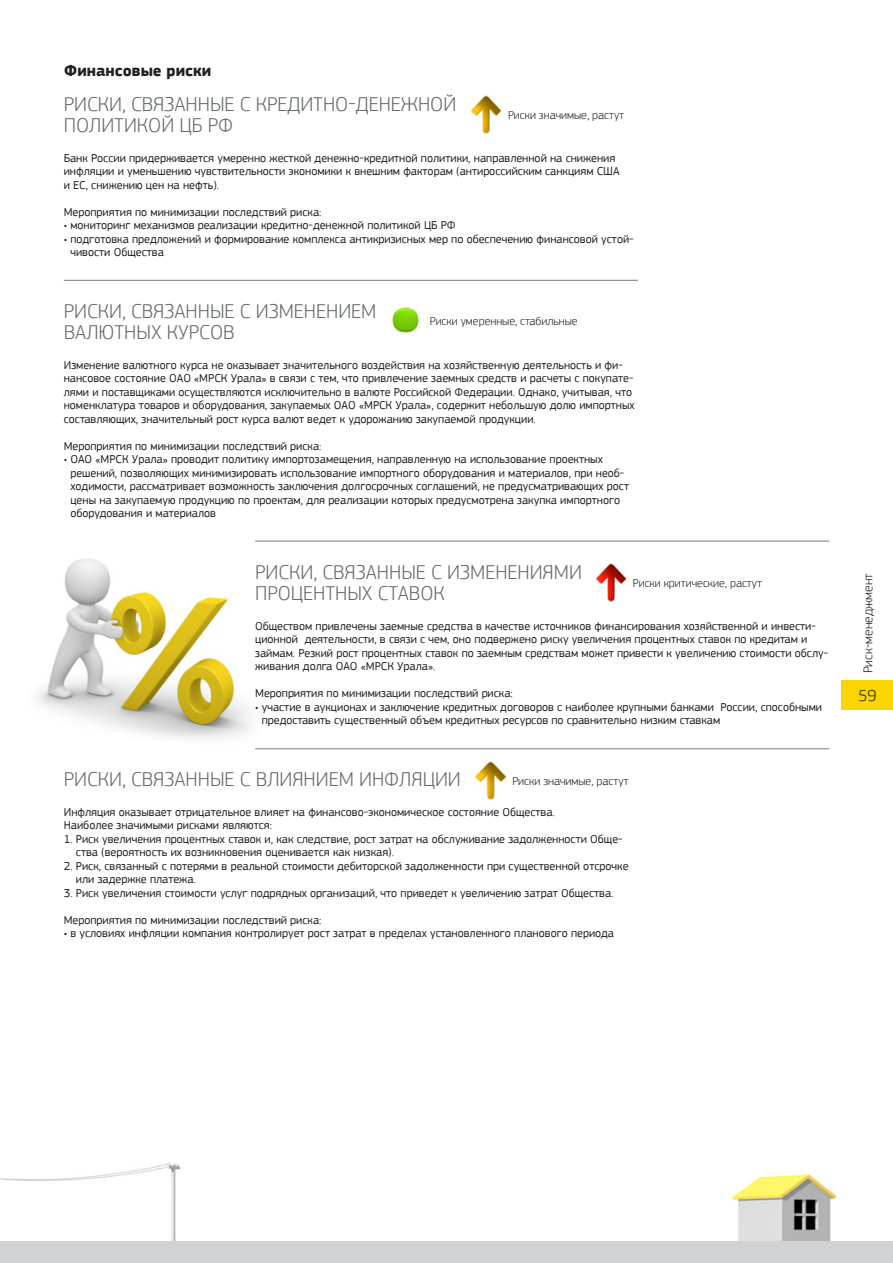
<style>
.page{position:relative;width:893px;height:1263px;background:#fff}
.page>*{position:absolute;margin:0;border:0;box-sizing:border-box;transform-origin:0 0}
.t1{font:300 21px/21px "PF Square Sans Pro";color:#626968}
.t2{font:700 16.5px "PF Square Sans Pro";color:#20221d}
.t3{font:300 16.5px "PF Square Sans Pro";color:#20221d}
.t4{font:300 13.5px "PF Square Sans Pro";color:#20221d}
.t5{font:12px/13.5px "PF Square Sans Pro";color:#20221d}
.t6{font:300 12px "PF Square Sans Pro";color:#20221d}
</style>
<div class="page">
<img style="left:0;top:1162px;width:845px;height:80px">
<div style="left:0;top:1242px;width:893px;height:21px;background:#cfd3d4"></div>
<img style="left:37px;top:559px;width:244px;height:191px">
<div style="left:842px;top:680px;width:51px;height:30px;background:#fbd500"></div>
<hr style="left:255px;top:541px;width:574px;height:1px;background:#20221d">
<hr style="left:255px;top:748px;width:574px;height:1px;background:#20221d">
<hr style="left:64px;top:280px;width:574px;height:1px;background:#20221d">
<img style="left:466px;top:95px;width:36px;height:39px">
<img style="left:392px;top:307px;width:27px;height:26px">
<img style="left:596px;top:563px;width:31px;height:39px">
<img style="left:475px;top:761px;width:32px;height:38px">
<h2 class="t2" style="left:64px;top:61px;width:149px">Финансовые риски</h2>
<h1 class="t1" style="left:64px;top:93px;width:394px">Риски, связанные с кредитно-денежной политикой ЦБ РФ</h1>
<p class="t5" style="left:64px;top:151px;width:557px">Банк России придерживается умеренно жесткой денежно-кредитной политики, направленной на снижения инфляции и уменьшению чувствительности экономики к внешним факторам (антироссийским санкциям США и ЕС, снижению цен на нефть).</p>
<p class="t5" style="left:64px;top:205px;width:259px">Мероприятия по минимизации последствий риска:</p>
<p class="t5" style="left:64px;top:219px;width:394px">• мониторинг механизмов реализации кредитно-денежной политикой ЦБ РФ</p>
<p class="t5" style="left:70px;top:232px;width:565px;text-indent:-7px">• подготовка предложений и формирование комплекса антикризисных мер по обеспечению финансовой устой&shy;чивости Общества</p>
<p class="t6" style="left:508px;top:108px;width:118px">Риски значимые, растут</p>
<h1 class="t1" style="left:64px;top:300px;width:314px">Риски, связанные с изменением валютных курсов</h1>
<p class="t5" style="left:64px;top:358px;width:572px">Изменение валютного курса не оказывает значительного воздействия на хозяйственную деятельность и фи&shy;нансовое состояние ОАО «МРСК Урала» в связи с тем, что привлечение заемных средств и расчеты с покупате&shy;лями и поставщиками осуществляются исключительно в валюте Российской Федерации. Однако, учитывая, что номенклатура товаров и оборудования, закупаемых ОАО «МРСК Урала», содержит небольшую долю импортных составляющих, значительный рост курса валют ведет к удорожанию закупаемой продукции.</p>
<p class="t5" style="left:64px;top:439px;width:259px">Мероприятия по минимизации последствий риска:</p>
<p class="t5" style="left:70px;top:453px;width:560px;text-indent:-7px">• ОАО «МРСК Урала» проводит политику импортозамещения, направленную на использование проектных решений, позволяющих минимизировать использование импортного оборудования и материалов, при необ&shy;ходимости, рассматривает возможность заключения долгосрочных соглашений, не предусматривающих рост цены на закупаемую продукцию по проектам, для реализации которых предусмотрена закупка импортного оборудования и материалов</p>
<p class="t6" style="left:430px;top:314px;width:149px">Риски умеренные, стабильные</p>
<h1 class="t1" style="left:255px;top:561px;width:328px">Риски, связанные с изменениями процентных ставок</h1>
<p class="t5" style="left:255px;top:619px;width:574px">Обществом привлечены заемные средства в качестве источников финансирования хозяйственной и инвести&shy;ционной деятельности, в связи с чем, оно подвержено риску увеличения процентных ставок по кредитам и займам. Резкий рост процентных ставок по заемным средствам может привести к увеличению стоимости обслу&shy;живания долга ОАО «МРСК Урала».</p>
<p class="t5" style="left:255px;top:687px;width:259px">Мероприятия по минимизации последствий риска:</p>
<p class="t5" style="left:262px;top:700px;width:562px;text-indent:-7px">• участие в аукционах и заключение кредитных договоров с наиболее крупными банками России, способными предоставить существенный объем кредитных ресурсов по сравнительно низким ставкам</p>
<p class="t6" style="left:633px;top:576px;width:131px">Риски критические, растут</p>
<h1 class="t1" style="left:64px;top:768px;width:399px">Риски, связанные с влиянием инфляции</h1>
<p class="t5" style="left:64px;top:805px;width:493px">Инфляция оказывает отрицательное влияет на финансово-экономическое состояние Общества.<br>Наиболее значимыми рисками являются:</p>
<p class="t5" style="left:76px;top:832px;width:548px;text-indent:-12px">1. Риск увеличения процентных ставок и, как следствие, рост затрат на обслуживание задолженности Обще&shy;ства (вероятность их возникновения оценивается как низкая).</p>
<p class="t5" style="left:76px;top:859px;width:554px;text-indent:-12px">2. Риск, связанный с потерями в реальной стоимости дебиторской задолженности при существенной отсрочке или задержке платежа.</p>
<p class="t5" style="left:64px;top:886px;width:551px">3. Риск увеличения стоимости услуг подрядных организаций, что приведет к увеличению затрат Общества.</p>
<p class="t5" style="left:64px;top:913px;width:259px">Мероприятия по минимизации последствий риска:</p>
<p class="t5" style="left:64px;top:927px;width:552px">• в условиях инфляции компания контролирует рост затрат в пределах установленного планового периода</p>
<p class="t6" style="left:512px;top:774px;width:118px">Риски значимые, растут</p>
<p class="t4" style="left:860px;top:673px;width:101px;rotate:-90deg">Риск-менеджмент</p>
<h2 class="t3" style="left:858px;top:686px;width:19px">59</h2>
</div>
